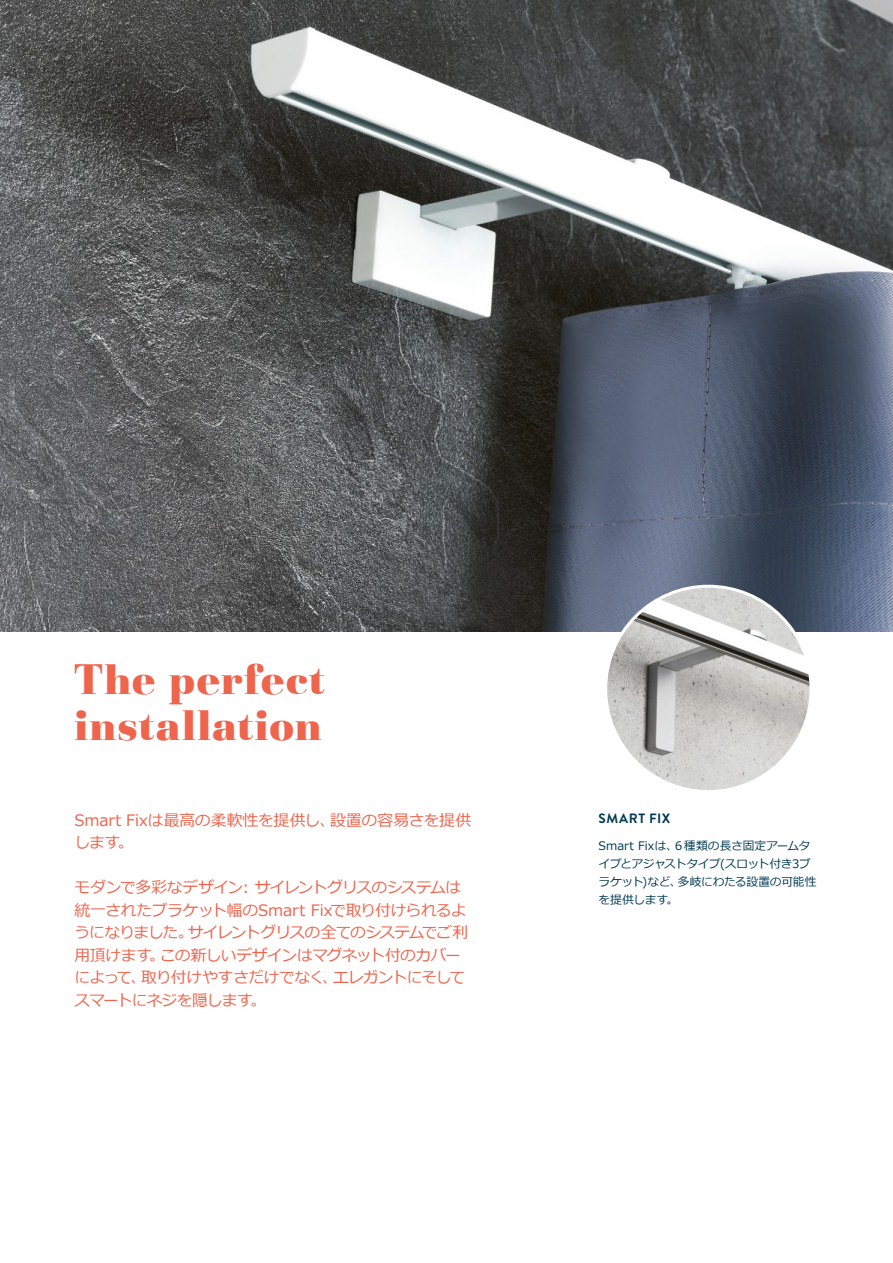
<style>
.page{position:relative;width:893px;height:1263px;background:#fff}
.page>*{position:absolute;margin:0;border:0;box-sizing:border-box;transform-origin:0 0}
.t1{font:900 44.25px/46.5px "Basilia";letter-spacing:.03em;color:#ee644c}
.t2{font:15.75px/22.5px "Meiryo";letter-spacing:-.035em;color:#ee644c}
.t3{font:15.75px/22.5px "Meiryo";letter-spacing:-.005em;color:#ee644c}
.t4{font:700 13.5px "Brandon Grotesque";letter-spacing:.045em;color:#003953}
.t5{font:11.7px/18px "Meiryo";letter-spacing:-.015em;color:#003953}
</style>
<div class="page">
<img style="left:0;top:0;width:893px;height:631px">
<img style="left:606px;top:586px;width:205px;height:205px;border-radius:103px">
<h1 class="t1" style="left:74px;top:660px;width:252px">The perfect installation</h1>
<p class="t3" style="left:74px;top:810px;width:398px">Smart Fixは最高の柔軟性を提供し、設置の容易さを提供します。</p>
<p class="t2" style="left:74px;top:877px;width:395px">モダンで多彩なデザイン: サイレントグリスのシステムは統一されたブラケット幅のSmart Fixで取り付けられるようになりました。サイレントグリスの全てのシステムでご利用頂けます。この新しいデザインはマグネット付のカバーによって、取り付けやすさだけでなく、エレガントにそしてスマートにネジを隠します。</p>
<p class="t4" style="left:599px;top:809px;width:73px">SMART FIX</p>
<p class="t5" style="left:598px;top:837px;width:219px">Smart Fixは、６種類の長さ固定アームタイプとアジャストタイプ(スロット付き3ブラケット)など、多岐にわたる設置の可能性を提供します。</p>
</div>
